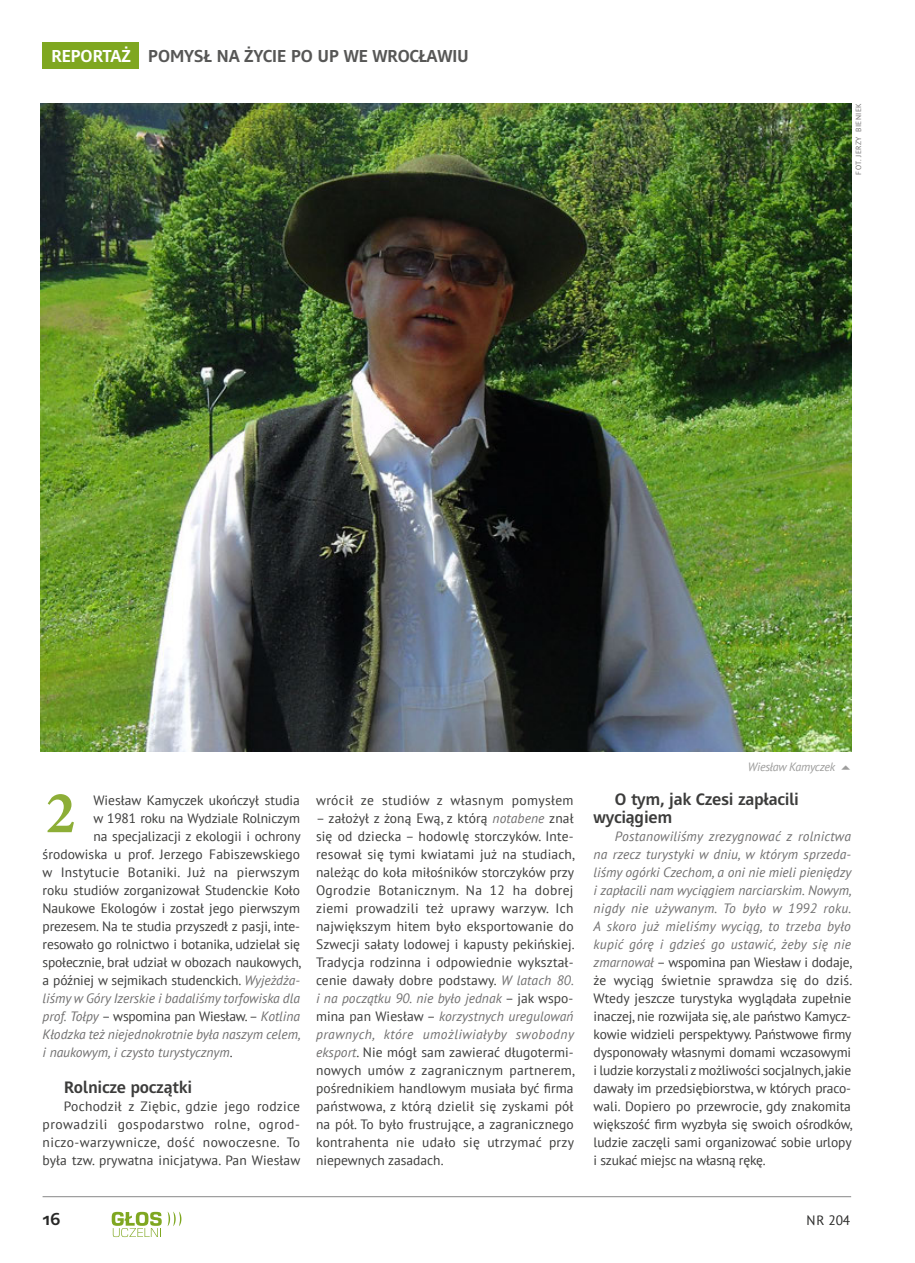
<style>
.page{position:relative;width:915px;height:1263px;background:#fff}
.page>*{position:absolute;margin:0;border:0;box-sizing:border-box;transform-origin:0 0}
.t1{font:700 60px "Minion Pro";color:#8dae37}
.t2{font:600 18px "Mayberry Pro";letter-spacing:-.02em;color:#575756}
.t3{font:600 18px "Mayberry Pro";color:#282827}
.t4{font:600 17.25px/18px "Mayberry Pro";letter-spacing:-.015em;color:#3c3c3b}
.t5{font:13.5px/18px "PT Sans";color:#3c3c3b;text-align:justify}
.t6{font:italic 13.5px "PT Sans";color:#706f6f}
.t7{font:13.5px "PT Sans";color:#282827}
.t8{font:italic 12px "PT Sans";letter-spacing:-.02em;color:#9d9d9c}
.t9{font:7.5px "PT Sans";letter-spacing:.06em;color:#706f6f}
.s1{color:#fff}
.s2{font-style:italic;color:#706f6f}
.s3{font-style:normal;color:#3c3c3b}
</style>
<div class="page">
<hr style="left:43px;top:1196px;width:807px;height:1px;background:#878787">
<svg style="left:112px;top:1211px;width:69px;height:26px"></svg>
<div style="left:43px;top:43px;width:96px;height:26px;background:#7fa720"></div>
<img style="left:40px;top:103px;width:810px;height:648px">
<h2 class="t2" style="left:51px;top:44px;width:416px"><span class="s1">repo rtaż</span> Pomysł na życie po UP we Wrocławiu</h2>
<p class="t9" style="left:853px;top:175px;width:73px;rotate:-90deg">fot. Jerzy Bieniek</p>
<h1 class="t1" style="left:46px;top:771px;width:31px">2</h1>
<p class="t5" style="left:93px;top:791px;width:208px">Wiesław Kamyczek ukończył studia</p>
<p class="t5" style="left:93px;top:809px;width:208px">w 1981 roku na Wydziale Rolniczym</p>
<p class="t5" style="left:93px;top:827px;width:209px">na specjalizacji z ekologii i ochrony</p>
<p class="t5" style="left:43px;top:845px;width:259px">środowiska u prof. Jerzego Fabiszewskiego</p>
<p class="t5" style="left:43px;top:863px;width:259px">w I nstytucie Botaniki. Już na pierwszym</p>
<p class="t5" style="left:43px;top:881px;width:259px">roku studiów zorganizował Studenckie Koło</p>
<p class="t5" style="left:43px;top:899px;width:259px">N aukowe Ekologów i został jego pierwszym</p>
<p class="t5" style="left:43px;top:917px;width:259px">prezesem. N a te studia przyszedł z pasji, inte-</p>
<p class="t5" style="left:43px;top:935px;width:259px">resowało go rolnictwo i botanika, udzielał się</p>
<p class="t5" style="left:43px;top:953px;width:260px">społecznie, brał udział w obozach naukowych,</p>
<p class="t5" style="left:43px;top:971px;width:259px">a później w sejmikach studenckich. <span class="s2">Wyjeżdża-</span></p>
<p class="t6" style="left:43px;top:990px;width:259px">liśmy w Góry Izerskie i badaliśmy torfowiska dla</p>
<p class="t5" style="left:43px;top:1007px;width:259px"><span class="s2">prof. Tołpy</span> – wspomina pan Wiesław. – <span class="s2">Kotlina</span></p>
<p class="t6" style="left:43px;top:1026px;width:259px">Kłodzka też niejednokrotnie była naszym celem,</p>
<p class="t6" style="left:43px;top:1044px;width:191px">i naukowym, i czysto turystycznym<span class="s3">.</span></p>
<p class="t4" style="left:64px;top:1077px;width:130px">Rolnicze początki</p>
<p class="t5" style="left:43px;top:1097px;width:259px;text-indent:21px">Pochodził z Ziębic, gdzie jego rodzice prowadzili gospodarstwo rolne, ogrod&shy;niczo-warzywnicze, dość nowoczesne. To była tzw. prywatna inicjatywa. Pan Wiesław</p>
<p class="t5" style="left:316px;top:791px;width:259px">wrócił ze studiów z własnym pomysłem</p>
<p class="t5" style="left:316px;top:809px;width:260px">– założył z żoną Ewą, z którą <span class="s2">notabene</span> znał się od dziecka – hodowlę storczyków. I nte&shy;resował się tymi kwiatami już na studiach, należąc do koła miłośników storczyków przy Ogrodzie Botanicznym. Na 12 ha dobrej ziemi prowadzili też uprawy warzyw. I ch największym hitem było eksportowanie do Szwecji sałaty lodowej i kapusty pekińskiej.<br>Tradycja rodzinna i odpowiednie wykształ&shy;cenie dawały dobre podstawy. <span class="s2">W latach 80. i na początku 90. nie było jednak</span> – jak wspo&shy;mina pan Wiesław – <span class="s2">korzystnych uregulowań prawnych, które umożliwiałyby swobodny eksport</span>. N ie mógł sam zawierać długotermi&shy;nowych umów z zagranicznym partnerem, pośrednikiem handlowym musiała być firma państwowa, z którą dzielił się zyskami pół na pół. To było frustrujące, a zagranicznego kontrahenta nie udało się utrzymać przy niepewnych zasadach.</p>
<p class="t8" style="left:747px;top:759px;width:89px">Wiesław Kamyczek</p>
<p class="t4" style="left:593px;top:789px;width:207px;text-indent:21px">O tym, jak Czesi zapłacili wyciągiem</p>
<p class="t5" style="left:593px;top:827px;width:260px;text-indent:21px"><span class="s2">Postanowiliśmy zrezygnować z rolnictwa na rzecz turystyki w dniu, w którym sprzeda&shy;liśmy ogórki Czechom, a oni nie mieli pieniędzy i zapłacili nam wyciągiem narciarskim. Nowym, nigdy nie używanym. To było w 1992 roku.<br>A skoro już mieliśmy wyciąg, to trzeba było kupić górę i gdzieś go ustawić, żeby się nie zmarnował</span> – wspomina pan Wiesław i dodaje, że wyciąg świetnie sprawdza się do dziś.<br>Wtedy jeszcze turystyka wyglądała zupełnie inaczej, nie rozwijała się, ale państwo Kamycz&shy;kowie widzieli perspektywy. Państwowe firmy dysponowały własnymi domami wczasowymi i ludzie korzystali z możliwości socjalnych, jakie dawały im przedsiębiorstwa, w których praco&shy;wali. Dopiero po przewrocie, gdy znakomita większość firm wyzbyła się swoich ośrodków, ludzie zaczęli sami organizować sobie urlopy i szukać miejsc na własną rękę.</p>
<h2 class="t3" style="left:43px;top:1207px;width:19px">16</h2>
<p class="t7" style="left:806px;top:1212px;width:45px">N r 204</p>
</div>
